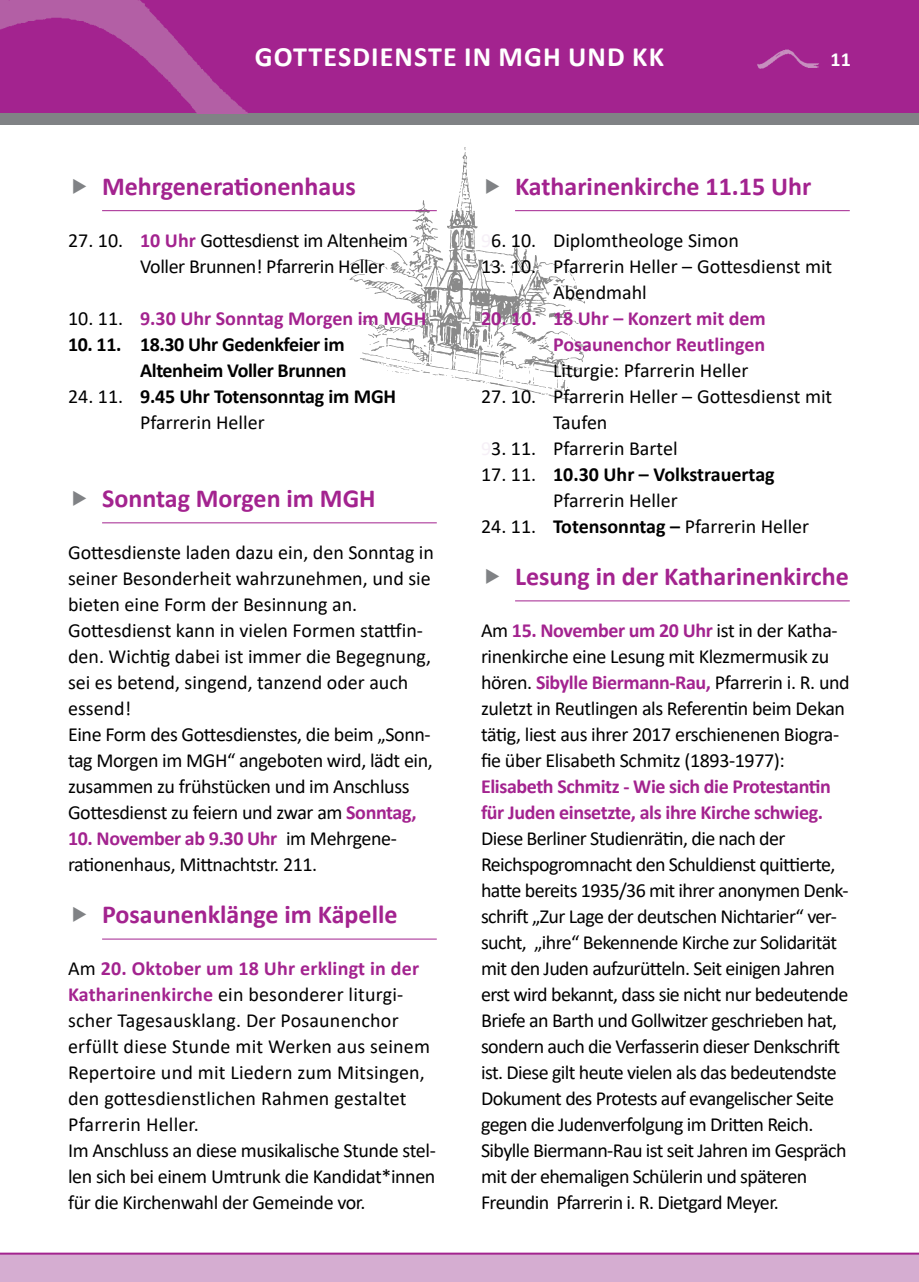
<style>
.page{position:relative;width:919px;height:1282px;background:#fff}
.page>*{position:absolute;margin:0;border:0;box-sizing:border-box;transform-origin:0 0}
.t1{font:700 28px "Calibri";letter-spacing:.04em;color:#fff}
.t2{font:700 26px "Calibri";color:#a3238f}
.t3{font:20px/26px "Calibri";letter-spacing:-.02em;color:#000}
.t4{font:20px/26px "Calibri";color:#000}
.t5{font:20px/26px "Calibri";letter-spacing:.01em;color:#000}
.t6{font:700 20px/26px "Calibri";letter-spacing:-.005em;color:#a3238f;text-align:right}
.t7{font:700 20px/26px "Calibri";letter-spacing:-.02em;color:#000;text-align:right}
.t8{font:700 20px/26px "Calibri";color:#000}
.t9{font:700 20px "Calibri";color:#fff}
.s1{font-weight:700;color:#a3238f}
.s2{font-weight:400;color:#000}
.s3{font-weight:400}
.s4{color:#f6f0f7}
.s5{font-weight:700}
</style>
<div class="page">
<div style="left:0;top:0;width:918px;height:113px;background:#a3238f"></div>
<div style="left:0;top:113px;width:918px;height:12px;background:#808285"></div>
<img style="left:0;top:0;width:248px;height:113px">
<img style="left:757px;top:49px;width:62px;height:20px">
<div style="left:0;top:1253px;width:918px;height:28px;background:#d5add1"></div>
<hr style="left:0;top:1252px;width:918px;height:2px;background:#a3238f">
<hr style="left:102px;top:210px;width:335px;height:1px;background:#a3238f">
<hr style="left:102px;top:522px;width:335px;height:1px;background:#a3238f">
<hr style="left:102px;top:938px;width:335px;height:1px;background:#a3238f">
<hr style="left:515px;top:210px;width:334px;height:1px;background:#a3238f">
<hr style="left:515px;top:600px;width:334px;height:1px;background:#a3238f">
<svg style="left:349px;top:147px;width:239px;height:252px"></svg>
<h1 class="t1" style="left:255px;top:37px;width:332px">Gottesdienste in MGh und</h1>
<h1 class="t1" style="left:632px;top:37px;width:33px">KK</h1>
<p class="t9" style="left:830px;top:45px;width:22px">11</p>
<h2 class="t2" style="left:102px;top:167px;width:255px">Mehrgenerationenhaus</h2>
<p class="t3" style="left:140px;top:226px;width:269px;text-indent:-72px">27. 10. <span class="s1">10 Uhr</span> Gottesdienst im Altenheim<br>Voller Brunnen! Pfarrerin Heller</p>
<p class="t6" style="left:68px;top:305px;width:360px"><span class="s2">10. 11.</span> 9.30 Uhr Sonntag Morgen im MGH</p>
<p class="t7" style="left:68px;top:331px;width:280px">10. 11. 18.30 Uhr Gedenkfeier im<br>Altenheim Voller Brunnen</p>
<p class="t7" style="left:140px;top:383px;width:257px;text-align:left;text-indent:-72px"><span class="s3">24. 11.</span> 9.45 Uhr Totensonntag im MGH<br><span class="s3">Pfarrerin Heller</span></p>
<h2 class="t2" style="left:102px;top:479px;width:275px">Sonntag Morgen im MGH</h2>
<p class="t4" style="left:68px;top:538px;width:367px">Gottesdienste laden dazu ein, den Sonntag in seiner Besonderheit wahrzunehmen, und sie bieten eine Form der Besinnung an.<br>Gottesdienst kann in vielen Formen stattfin&shy;den. Wichtig dabei ist immer die Begegnung, sei es betend, singend, tanzend oder auch essend!<br>Eine Form des Gottesdienstes, die beim „Sonn&shy;tag Morgen im MGH“ angeboten wird, lädt ein, zusammen zu frühstücken und im Anschluss Gottesdienst zu feiern und zwar am <span class="s1">Sonntag,</span></p>
<p class="t3" style="left:68px;top:824px;width:329px"><span class="s1">10. November ab 9.30 Uhr</span> im Mehrgene&shy;rationenhaus, Mittnachtstr. 211.</p>
<h2 class="t2" style="left:102px;top:895px;width:297px">Posaunenklänge im Käpelle</h2>
<p class="t5" style="left:68px;top:954px;width:369px">Am <span class="s1">20. Oktober um 18 Uhr erklingt in der Katharinenkirche</span> ein besonderer liturgi&shy;scher Tagesausklang. Der Posaunenchor erfüllt diese Stunde mit Werken aus seinem Repertoire und mit Liedern zum Mitsingen, den gottesdienstlichen Rahmen gestaltet Pfarrerin Heller.<br>Im Anschluss an diese musikalische Stunde stel&shy;len sich bei einem Umtrunk die Kandidat*innen für die Kirchenwahl der Gemeinde vor.</p>
<h2 class="t2" style="left:515px;top:167px;width:298px">Katharinenkirche 11.15 Uhr</h2>
<p class="t4" style="left:481px;top:226px;width:259px"><span class="s4">9</span>6. 10. Diplomtheologe Simon</p>
<p class="t4" style="left:553px;top:252px;width:281px;text-indent:-72px">13. 10. Pfarrerin Heller – Gottesdienst mit<br>Abendmahl</p>
<p class="t6" style="left:481px;top:305px;width:286px">20. 10. 18 Uhr – Konzert mit dem<br>Posaunenchor Reutlingen</p>
<p class="t4" style="left:553px;top:356px;width:197px">Liturgie: Pfarrerin Heller</p>
<p class="t4" style="left:553px;top:382px;width:281px;text-indent:-72px">27. 10. Pfarrerin Heller – Gottesdienst mit<br>Taufen</p>
<p class="t4" style="left:481px;top:434px;width:198px"><span class="s4">9</span>3. 11. Pfarrerin Bartel</p>
<p class="t8" style="left:553px;top:461px;width:223px;text-indent:-72px"><span class="s3">17. 11.</span> 10.30 Uhr – Volkstrauertag<br><span class="s3">Pfarrerin Heller</span></p>
<p class="t4" style="left:481px;top:512px;width:330px">24. 11. <span class="s5">Totensonntag –</span> Pfarrerin Heller</p>
<h2 class="t2" style="left:515px;top:557px;width:335px">Lesung in der Katharinenkirche</h2>
<p class="t3" style="left:481px;top:616px;width:370px">Am <span class="s1">15. November um 20 Uhr</span> ist in der Katha&shy;rinenkirche eine Lesung mit Klezmermusik zu hören. <span class="s1">Sibylle Biermann-Rau,</span> Pfarrerin i. R. und zuletzt in Reutlingen als Referentin beim Dekan tätig, liest aus ihrer 2017 erschienenen Biogra&shy;fie über Elisabeth Schmitz (1893-1977):</p>
<p class="t6" style="left:481px;top:773px;width:351px;text-align:left">Elisabeth Schmitz - Wie sich die Protestantin für Juden einsetzte, als ihre Kirche schwieg.</p>
<p class="t3" style="left:481px;top:824px;width:369px">Diese Berliner Studienrätin, die nach der Reichspogromnacht den Schuldienst quittierte, hatte bereits 1935/36 mit ihrer anonymen Denk&shy;schrift „Zur Lage der deutschen Nichtarier“ ver&shy;sucht, „ihre“ Bekennende Kirche zur Solidarität mit den Juden aufzurütteln. Seit einigen Jahren erst wird bekannt, dass sie nicht nur bedeutende Briefe an Barth und Gollwitzer geschrieben hat, sondern auch die Verfasserin dieser Denkschrift ist. Diese gilt heute vielen als das bedeutendste Dokument des Protests auf evangelischer Seite gegen die Judenverfolgung im Dritten Reich.<br>Sibylle Biermann-Rau ist seit Jahren im Gespräch mit der ehemaligen Schülerin und späteren Freundin Pfarrerin i. R. Dietgard Meyer.</p>
</div>
